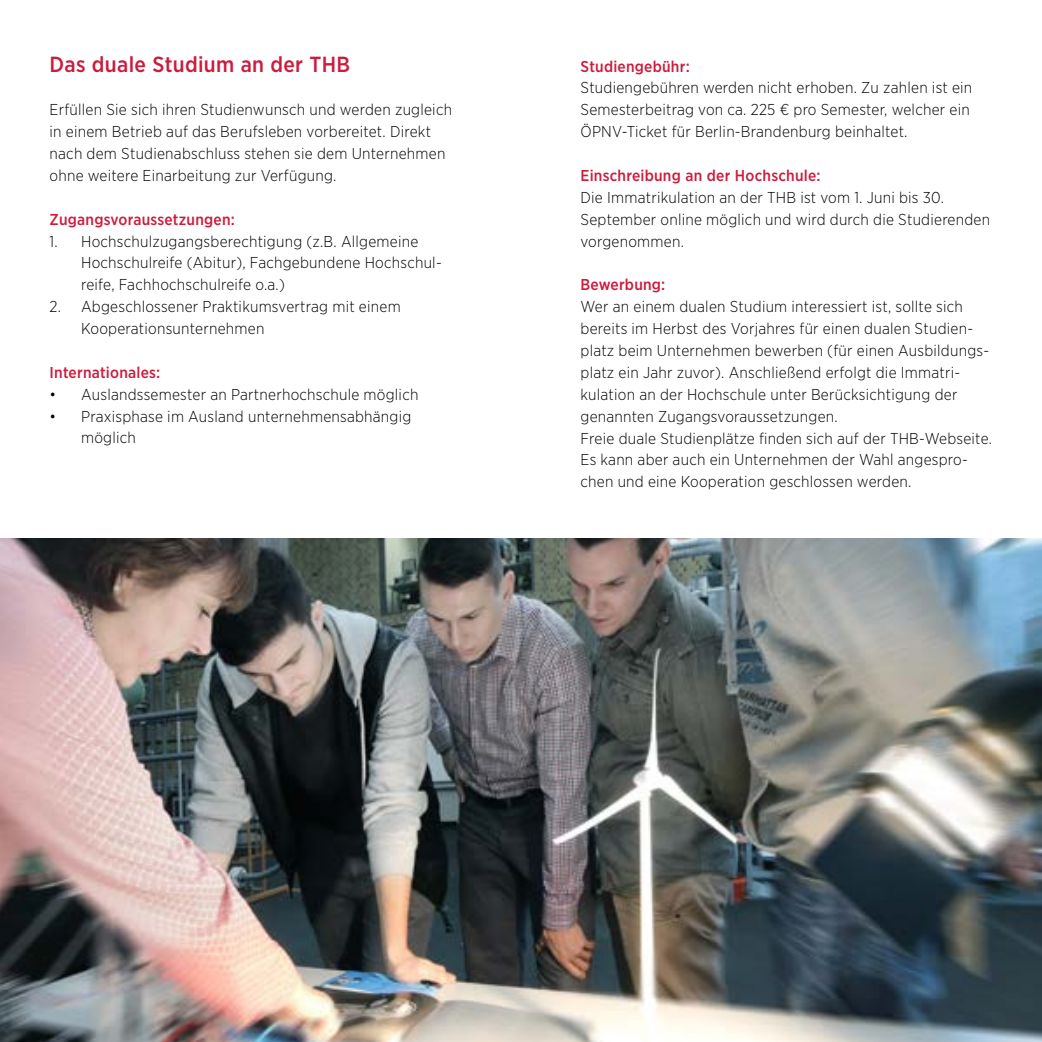
<style>
.page{position:relative;width:1042px;height:1042px;background:#fff}
.page>*{position:absolute;margin:0;border:0;box-sizing:border-box;transform-origin:0 0}
.t1{font:500 21.88px "Gotham Narrow";letter-spacing:.015em;color:#cd1b3c}
.t2{font:300 15.75px/21.9px "Gotham Narrow";letter-spacing:.015em;color:#000}
.t3{font:500 15.75px "Gotham Narrow";letter-spacing:.015em;color:#cd1b3c}
</style>
<div class="page">
<img style="left:0;top:538px;width:1042px;height:504px">
<h1 class="t1" style="left:50px;top:50px;width:302px">Das duale Studium an der THB</h1>
<p class="t2" style="left:50px;top:98px;width:404px">Erfüllen Sie sich ihren Studienwunsch und werden zugleich in einem Betrieb auf das Berufsleben vorbereitet. Direkt nach dem Studienabschluss stehen sie dem Unternehmen ohne weitere Einarbeitung zur Verfügung.</p>
<p class="t3" style="left:50px;top:209px;width:187px">Zugangsvoraussetzungen:</p>
<p class="t2" style="left:81px;top:230px;width:362px;text-indent:-32px">1. Hochschulzugangsberechtigung (z.B. Allgemeine<br>Hochschulreife (Abitur), Fachgebundene Hochschul&shy;reife, Fachhochschulreife o.a.)</p>
<p class="t2" style="left:81px;top:295px;width:321px;text-indent:-32px">2. Abgeschlossener Praktikumsvertrag mit einem<br>Kooperationsunternehmen</p>
<p class="t3" style="left:50px;top:362px;width:112px">Internationales:</p>
<p class="t2" style="left:50px;top:383px;width:370px">• Auslandssemester an Partnerhochschule möglich</p>
<p class="t2" style="left:81px;top:405px;width:332px;text-indent:-32px">• Praxisphase im Ausland unternehmensabhängig möglich</p>
<p class="t3" style="left:580px;top:56px;width:111px">Studiengebühr:</p>
<p class="t2" style="left:580px;top:77px;width:393px">Studiengebühren werden nicht erhoben. Zu zahlen ist ein<br>Semesterbeitrag von ca. 225 € pro Semester, welcher ein<br>ÖPNV-Ticket für Berlin-Brandenburg beinhaltet.</p>
<p class="t3" style="left:580px;top:165px;width:242px">Einschreibung an der Hochschule:</p>
<p class="t2" style="left:580px;top:186px;width:411px">Die Immatrikulation an der THB ist vom 1. Juni bis 30.<br>September online möglich und wird durch die Studierenden vorgenommen.</p>
<p class="t3" style="left:580px;top:275px;width:86px">Bewerbung:</p>
<p class="t2" style="left:580px;top:295px;width:413px">Wer an einem dualen Studium interessiert ist, sollte sich bereits im Herbst des Vorjahres für einen dualen Studien&shy;platz beim Unternehmen bewerben (für einen Ausbildungs&shy;platz ein Jahr zuvor). Anschließend erfolgt die Immatri&shy;kulation an der Hochschule unter Berücksichtigung der genannten Zugangsvoraussetzungen.<br>Freie duale Studienplätze finden sich auf der THB-Webseite.<br>Es kann aber auch ein Unternehmen der Wahl angespro&shy;chen und eine Kooperation geschlossen werden.</p>
</div>
